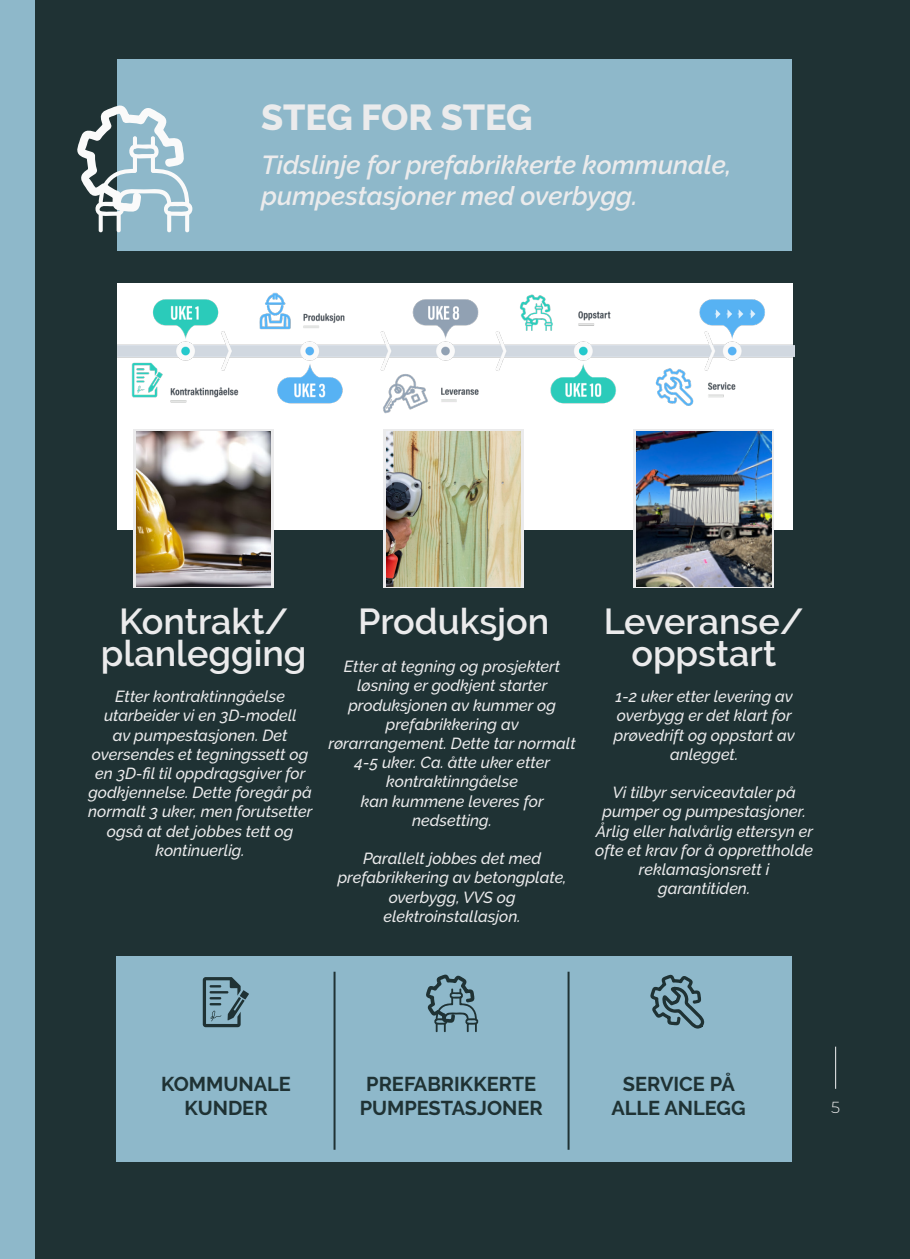
<style>
.page{position:relative;width:910px;height:1259px;background:#1f3234}
.page>*{position:absolute;margin:0;border:0;box-sizing:border-box;transform-origin:0 0}
.Paragraph_Style_20{font:600 36px/32px "Raleway";color:#ebebec;text-align:center}
.Paragraph_Style_17{font:800 36px "Raleway";letter-spacing:-.005em;color:#ebebec}
.Paragraph_Style_18{font:italic 600 26px "Raleway";color:#ebebec}
.Paragraph_Style_23{font:700 20px "Raleway";color:#1f3234}
.Paragraph_Style_21{font:italic 500 16px/19.2px "Raleway";color:#ebebec;text-align:center}
.t1{font:300 16px "Montserrat";color:#ebebec}
</style>
<div class="page">
<div style="left:0;top:0;width:34px;height:1259px;background:#8eb8ca"></div>
<div style="left:116px;top:956px;width:675px;height:205px;background:#8eb8ca"></div>
<div style="left:118px;top:60px;width:674px;height:191px;background:#8eb8ca"></div>
<hr style="left:334px;top:971px;width:2px;height:178px;background:#1f3234">
<hr style="left:568px;top:971px;width:2px;height:178px;background:#1f3234">
<svg style="left:240px;top:990px;width:9px;height:9px"></svg>
<svg style="left:203px;top:977px;width:42px;height:50px"></svg>
<svg style="left:426px;top:974px;width:53px;height:58px"></svg>
<svg style="left:77px;top:104px;width:92px;height:129px"></svg>
<svg style="left:650px;top:974px;width:55px;height:55px"></svg>
<hr style="left:835px;top:1046px;width:1px;height:42px;background:#f2f3f4">
<div style="left:117px;top:283px;width:675px;height:247px;background:#fff"></div>
<img style="left:118px;top:138px;width:676px;height:352px">
<svg style="left:134px;top:430px;width:140px;height:158px"></svg>
<img style="left:137px;top:432px;width:134px;height:154px">
<svg style="left:384px;top:430px;width:140px;height:158px"></svg>
<img style="left:387px;top:432px;width:134px;height:154px">
<svg style="left:634px;top:430px;width:140px;height:158px"></svg>
<img style="left:637px;top:432px;width:134px;height:154px">
<p class="Paragraph_Style_17" style="left:261px;top:97px;width:273px">STEG FOR STEG</p>
<p class="Paragraph_Style_18" style="left:261px;top:149px;width:472px">Tidslinje for prefabrikkerte kommunale,</p>
<p class="Paragraph_Style_18" style="left:261px;top:180px;width:378px">pumpestasjoner med overbygg.</p>
<p class="Paragraph_Style_20" style="left:101px;top:605px;width:207px">Kontrakt/ planlegging</p>
<p class="Paragraph_Style_20" style="left:358px;top:605px;width:193px">Produksjon</p>
<p class="Paragraph_Style_20" style="left:604px;top:605px;width:201px">Leveranse/ oppstart</p>
<p class="Paragraph_Style_21" style="left:344px;top:657px;width:218px">Etter at tegning og prosjektert løsning er godkjent starter produksjonen av kummer og prefabrikkering av</p>
<p class="Paragraph_Style_21" style="left:329px;top:734px;width:249px">rørarrangement. Dette tar normalt<br>4-5 uker. Ca. åtte uker etter kontraktinngåelse</p>
<p class="Paragraph_Style_21" style="left:361px;top:791px;width:184px">kan kummene leveres for nedsetting.</p>
<p class="Paragraph_Style_21" style="left:363px;top:849px;width:180px">Parallelt jobbes det med</p>
<p class="Paragraph_Style_21" style="left:338px;top:868px;width:230px">prefabrikkering av betongplate,</p>
<p class="Paragraph_Style_21" style="left:384px;top:887px;width:139px">overbygg, VVS og elektroinstallasjon.</p>
<p class="Paragraph_Style_21" style="left:88px;top:687px;width:226px">Etter kontraktinngåelse utarbeider vi en 3D-modell<br>av pumpestasjonen. Det oversendes et tegningssett og en 3D-fil til oppdragsgiver for godkjennelse. Dette foregår på normalt 3 uker, men forutsetter også at det jobbes tett og</p>
<p class="Paragraph_Style_21" style="left:156px;top:840px;width:91px">kontinuerlig.</p>
<p class="Paragraph_Style_21" style="left:614px;top:687px;width:183px;text-align:left">1-2 uker etter levering av overbygg er det klart for prøvedrift og oppstart av</p>
<p class="Paragraph_Style_21" style="left:670px;top:744px;width:70px">anlegget.</p>
<p class="Paragraph_Style_21" style="left:595px;top:783px;width:219px">Vi tilbyr serviceavtaler på pumper og pumpestasjoner.<br>Årlig eller halvårlig ettersyn er ofte et krav for å opprettholde reklamasjonsrett i</p>
<p class="Paragraph_Style_21" style="left:658px;top:879px;width:94px">garantitiden.</p>
<p class="Paragraph_Style_23" style="left:161px;top:1072px;width:131px">KOMMUNALE</p>
<p class="Paragraph_Style_23" style="left:184px;top:1096px;width:85px">KUNDER</p>
<p class="Paragraph_Style_23" style="left:366px;top:1072px;width:172px">PREFABRIKKERTE</p>
<p class="Paragraph_Style_23" style="left:360px;top:1096px;width:185px">PUMPESTASJONER</p>
<p class="Paragraph_Style_23" style="left:623px;top:1072px;width:114px">SERVICE PÅ</p>
<p class="Paragraph_Style_23" style="left:611px;top:1096px;width:136px">ALLE ANLEGG</p>
<p class="t1" style="left:831px;top:1096px;width:10px">5</p>
</div>
